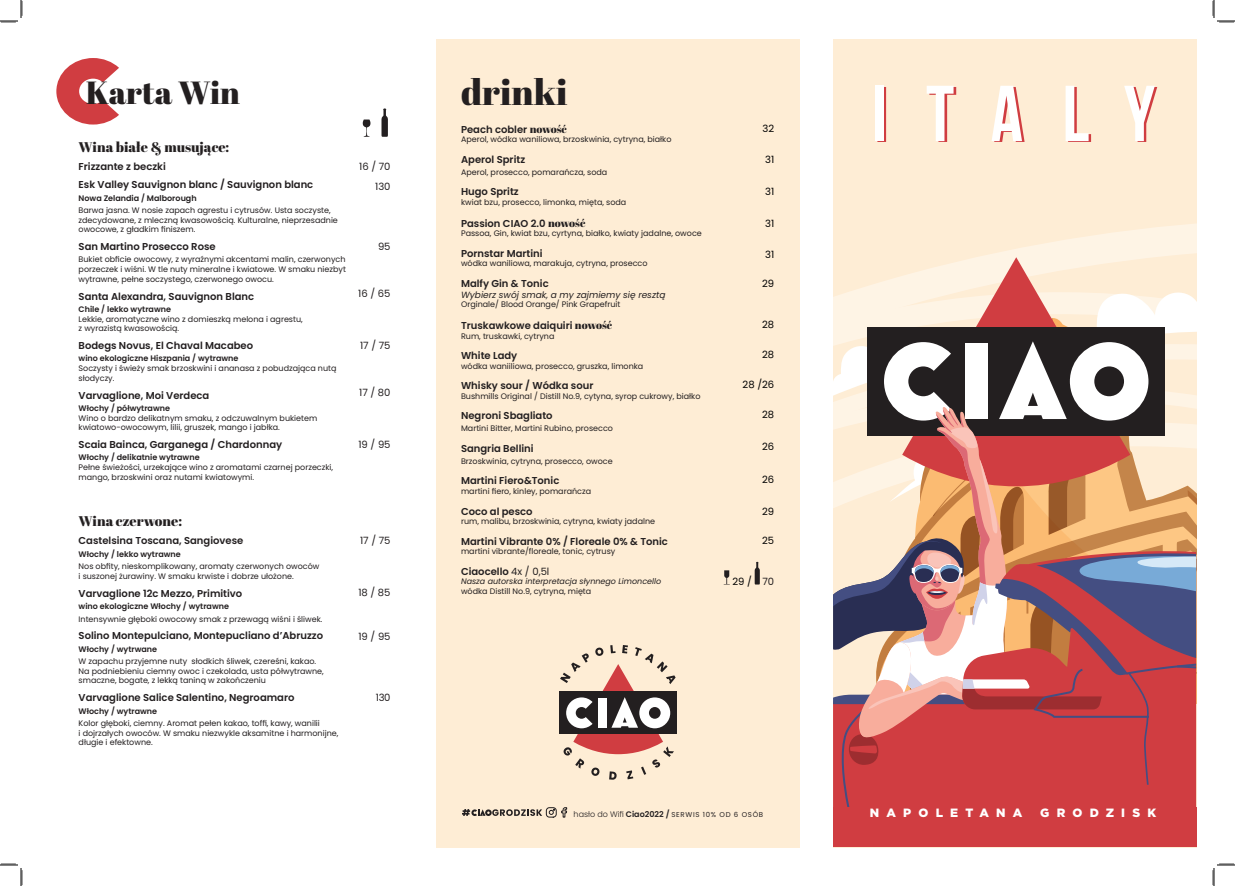
<style>
.page{position:relative;width:1235px;height:886px;background:#fff}
.page>*{position:absolute;margin:0;border:0;box-sizing:border-box;transform-origin:0 0}
.t1{font:36px "Abril Fatface";color:#231f20}
.t2{font:32px "Abril Fatface";color:#231f20}
.t3{font:14px "Abril Fatface";color:#231f20}
.t4{font:900 12px "Gotham";letter-spacing:.6em;color:#fff}
.t5{font:600 10px "Poppins";color:#231f20}
.t6{font:10px "Poppins";color:#231f20}
.t7{font:10px "Poppins";color:#000}
.t8{font:italic 9px "Poppins";color:#231f20}
.t9{font:8px/9.6px "Poppins";color:#231f20}
.t10{font:600 8px "Poppins";color:#231f20}
.t11{font:italic 8px/9.6px "Poppins";color:#231f20}
.t12{font:7px "Poppins";letter-spacing:.1em;color:#231f20}
.s1{font-weight:600}
.s2{font-family:"Abril Fatface";font-weight:400;font-size:11px}
.s3{font-weight:400}
.s4{font-style:normal}
.s5{color:#231f20}
.s6{font-weight:300;font-size:8px}
.s7{font-weight:600;font-size:8px}
</style>
<div class="page">
<div style="left:833px;top:39px;width:362px;height:808px;background:#feedd5"></div>
<div style="left:436px;top:39px;width:363px;height:808px;background:#feedd5"></div>
<svg style="left:560px;top:645px;width:115px;height:134px"></svg>
<svg style="left:724px;top:570px;width:5px;height:14px"></svg>
<svg style="left:754px;top:562px;width:5px;height:22px"></svg>
<svg style="left:462px;top:807px;width:105px;height:11px"></svg>
<svg style="left:833px;top:224px;width:362px;height:583px"></svg>
<div style="left:874px;top:86px;width:9px;height:55px;background:#fff"></div>
<svg style="left:877px;top:86px;width:280px;height:56px"></svg>
<div style="left:833px;top:807px;width:362px;height:40px;background:#d03d41"></div>
<svg style="left:56px;top:58px;width:63px;height:66px"></svg>
<svg style="left:362px;top:119px;width:9px;height:18px"></svg>
<svg style="left:381px;top:108px;width:7px;height:29px"></svg>
<svg style="left:0;top:0;width:23px;height:23px"></svg>
<svg style="left:0;top:863px;width:23px;height:23px"></svg>
<svg style="left:1212px;top:0;width:22px;height:23px"></svg>
<svg style="left:1212px;top:863px;width:22px;height:23px"></svg>
<p class="t2" style="left:86px;top:70px;width:156px">Karta Win</p>
<p class="t3" style="left:79px;top:138px;width:152px">Wina białe &amp; musujące:</p>
<p class="t5" style="left:79px;top:161px;width:89px">Frizzante z beczki</p>
<p class="t5" style="left:79px;top:179px;width:236px">Esk Valley Sauvignon blanc / Sauvignon blanc</p>
<p class="t10" style="left:79px;top:193px;width:120px">Nowa Zelandia / Malborough</p>
<p class="t9" style="left:79px;top:205px;width:261px">Barwa jasna. W nosie zapach agrestu i cytrusów. Usta soczyste, zdecydowane, z mleczną kwasowością. Kulturalne, nieprzesadnie owocowe, z gładkim finiszem.</p>
<p class="t5" style="left:79px;top:241px;width:139px">San Martino Prosecco Rose</p>
<p class="t9" style="left:79px;top:255px;width:269px;text-align:justify">Bukiet obficie owocowy, z wyraźnymi akcentami malin, czerwonych porzeczek i wiśni. W tle nuty mineralne i kwiatowe. W smaku niezbyt wytrawne, pełne soczystego, czerwonego owocu.</p>
<p class="t5" style="left:79px;top:290px;width:177px">Santa Alexandra, Sauvignon Blanc</p>
<p class="t9" style="left:79px;top:304px;width:226px"><span class="s1">Chile / lekko wytrawne<br></span>Lekkie, aromatyczne wino z domieszką melona i agrestu, z wyrazistą kwasowością.</p>
<p class="t5" style="left:79px;top:340px;width:176px">Bodegs Novus, El Chaval Macabeo</p>
<p class="t9" style="left:79px;top:354px;width:259px"><span class="s1">wino ekologiczne Hiszpania / wytrawne<br></span>Soczysty i świeży smak brzoskwini i ananasa z pobudzająca nutą słodyczy.</p>
<p class="t5" style="left:79px;top:389px;width:132px">Varvaglione, Moi Verdeca</p>
<p class="t9" style="left:79px;top:403px;width:240px"><span class="s1">Włochy / półwytrawne<br></span>Wino o bardzo delikatnym smaku, z odczuwalnym bukietem kwiatowo-owocowym, lilii, gruszek, mango i jabłka.</p>
<p class="t5" style="left:79px;top:438px;width:205px">Scaia Bainca, Garganega / Chardonnay</p>
<p class="t9" style="left:79px;top:453px;width:256px"><span class="s1">Włochy / delikatnie wytrawne<br></span>Pełne świeżości, urzekające wino z aromatami czarnej porzeczki, mango, brzoskwini oraz nutami kwiatowymi.</p>
<p class="t3" style="left:79px;top:511px;width:105px">Wina czerwone:</p>
<p class="t5" style="left:79px;top:535px;width:166px">Castelsina Toscana, Sangiovese</p>
<p class="t10" style="left:79px;top:549px;width:104px">Włochy / lekko wytrawne</p>
<p class="t9" style="left:79px;top:561px;width:242px">Nos obfity, nieskomplikowany, aromaty czerwonych owoców i suszonej żurawiny. W smaku krwiste i dobrze ułożone.</p>
<p class="t5" style="left:79px;top:587px;width:165px">Varvaglione 12c Mezzo, Primitivo</p>
<p class="t10" style="left:79px;top:601px;width:152px">wino ekologiczne Włochy / wytrawne</p>
<p class="t9" style="left:79px;top:614px;width:245px">Intensywnie głęboki owocowy smak z przewagą wiśni i śliwek.</p>
<p class="t5" style="left:79px;top:630px;width:246px">Solino Montepulciano, Montepucliano d’Abruzzo</p>
<p class="t10" style="left:79px;top:644px;width:80px">Włochy / wytrwane</p>
<p class="t9" style="left:79px;top:656px;width:247px">W zapachu przyjemne nuty słodkich śliwek, czereśni, kakao.<br>Na podniebieniu ciemny owoc i czekolada, usta półwytrawne, smaczne, bogate, z lekką taniną w zakończeniu</p>
<p class="t5" style="left:79px;top:692px;width:217px">Varvaglione Salice Salentino, Negroamaro</p>
<p class="t10" style="left:79px;top:706px;width:80px">Włochy / wytrawne</p>
<p class="t9" style="left:79px;top:718px;width:261px">Kolor głęboki, ciemny. Aromat pełen kakao, toffi, kawy, wanilii<br>i dojrzałych owoców. W smaku niezwykle aksamitne i harmonijne, długie i efektowne.</p>
<p class="t6" style="left:359px;top:160px;width:33px">16 / 70</p>
<p class="t6" style="left:375px;top:180px;width:17px">130</p>
<p class="t6" style="left:378px;top:240px;width:14px">95</p>
<p class="t6" style="left:358px;top:287px;width:34px">16 / 65</p>
<p class="t6" style="left:360px;top:339px;width:32px">17 / 75</p>
<p class="t6" style="left:359px;top:386px;width:33px">17 / 80</p>
<p class="t6" style="left:358px;top:438px;width:34px">19 / 95</p>
<p class="t6" style="left:360px;top:534px;width:32px">17 / 75</p>
<p class="t6" style="left:358px;top:586px;width:34px">18 / 85</p>
<p class="t6" style="left:358px;top:630px;width:34px">19 / 95</p>
<p class="t6" style="left:376px;top:691px;width:16px">130</p>
<p class="t1" style="left:461px;top:67px;width:108px">drinki</p>
<p class="t5" style="left:461px;top:123px;width:107px">Peach cobler <span class="s2">nowość</span></p>
<p class="t9" style="left:461px;top:135px;width:212px">Aperol, wódka waniliowa, brzoskwinia, cytryna, białko</p>
<p class="t5" style="left:461px;top:153px;width:66px">Aperol Spritz</p>
<p class="t9" style="left:461px;top:167px;width:148px">Aperol, prosecco, pomarańcza, soda</p>
<p class="t5" style="left:461px;top:186px;width:59px">Hugo Spritz</p>
<p class="t9" style="left:461px;top:197px;width:167px">kwiat bzu, prosecco, limonka, mięta, soda</p>
<p class="t5" style="left:461px;top:217px;width:126px">Passion CIAO 2.0 <span class="s2">nowość</span></p>
<p class="t9" style="left:461px;top:229px;width:242px">Passoa, Gin, kwiat bzu, cyrtyna, białko, kwiaty jadalne, owoce</p>
<p class="t5" style="left:461px;top:247px;width:83px">Pornstar Martini</p>
<p class="t9" style="left:461px;top:259px;width:188px">wódka waniliowa, marakuja, cytryna, prosecco</p>
<p class="t5" style="left:461px;top:277px;width:89px">Malfy Gin &amp; Tonic</p>
<p class="t8" style="left:461px;top:289px;width:206px">Wybierz swój smak, a my zajmiemy się resztą</p>
<p class="t9" style="left:461px;top:300px;width:161px">Orginale/ Blood Orange/ Pink Grapefruit</p>
<p class="t5" style="left:461px;top:320px;width:153px">Truskawkowe daiquiri <span class="s2">nowość</span></p>
<p class="t9" style="left:461px;top:331px;width:95px">Rum, truskawki, cytryna</p>
<p class="t5" style="left:461px;top:350px;width:58px">White Lady</p>
<p class="t9" style="left:461px;top:361px;width:184px">wódka waniiliowa, prosecco, gruszka, limonka</p>
<p class="t5" style="left:461px;top:380px;width:134px">Whisky sour / Wódka sour</p>
<p class="t9" style="left:461px;top:391px;width:241px">Bushmills Original / Distill No.9, cytyna, syrop cukrowy, białko</p>
<p class="t5" style="left:461px;top:410px;width:93px">Negroni Sbagliato</p>
<p class="t9" style="left:461px;top:424px;width:153px">Martini Bitter, Martini Rubino, prosecco</p>
<p class="t5" style="left:461px;top:442px;width:74px">Sangria Bellini</p>
<p class="t9" style="left:461px;top:456px;width:153px">Brzoskwinia, cytryna, prosecco, owoce</p>
<p class="t5" style="left:461px;top:475px;width:100px">Martini Fiero&amp;Tonic</p>
<p class="t9" style="left:461px;top:486px;width:132px">martini fiero, kinley, pomarańcza</p>
<p class="t5" style="left:461px;top:505px;width:73px">Coco al pesco</p>
<p class="t9" style="left:461px;top:516px;width:195px">rum, malibu, brzoskwinia, cytryna, kwiaty jadalne</p>
<p class="t5" style="left:461px;top:535px;width:208px">Martini Vibrante 0% / Floreale 0% &amp; Tonic</p>
<p class="t9" style="left:461px;top:546px;width:156px">martini vibrante/floreale, tonic, cytrusy</p>
<p class="t5" style="left:461px;top:565px;width:90px">Ciaocello <span class="s3">4x / 0,5l</span></p>
<p class="t11" style="left:461px;top:577px;width:202px">Nasza autorska interpretacja słynnego Limoncello <span class="s4">wódka Distill No.9, cytryna, mięta</span></p>
<p class="t7" style="left:762px;top:123px;width:13px">32</p>
<p class="t7" style="left:765px;top:154px;width:11px">31</p>
<p class="t7" style="left:765px;top:186px;width:11px">31</p>
<p class="t7" style="left:765px;top:218px;width:11px">31</p>
<p class="t7" style="left:765px;top:249px;width:11px">31</p>
<p class="t7" style="left:762px;top:278px;width:14px">29</p>
<p class="t7" style="left:762px;top:319px;width:14px">28</p>
<p class="t7" style="left:762px;top:349px;width:14px">28</p>
<p class="t7" style="left:742px;top:379px;width:33px">28 /26</p>
<p class="t7" style="left:762px;top:409px;width:14px">28</p>
<p class="t7" style="left:762px;top:441px;width:14px">26</p>
<p class="t7" style="left:762px;top:474px;width:14px">26</p>
<p class="t7" style="left:762px;top:505px;width:14px">29</p>
<p class="t7" style="left:762px;top:534px;width:14px">25</p>
<p class="t7" style="left:732px;top:575px;width:43px">29 / <span class="s5">70</span></p>
<p class="t12" style="left:573px;top:810px;width:191px"><span class="s6">hasło do Wifi</span> <span class="s7">Ciao2022 /</span> SERWIS 10% OD 6 OSÓB</p>
<p class="t4" style="left:869px;top:804px;width:154px">NAPOLETANA</p>
<p class="t4" style="left:1040px;top:804px;width:117px">GRODZISK</p>
</div>
